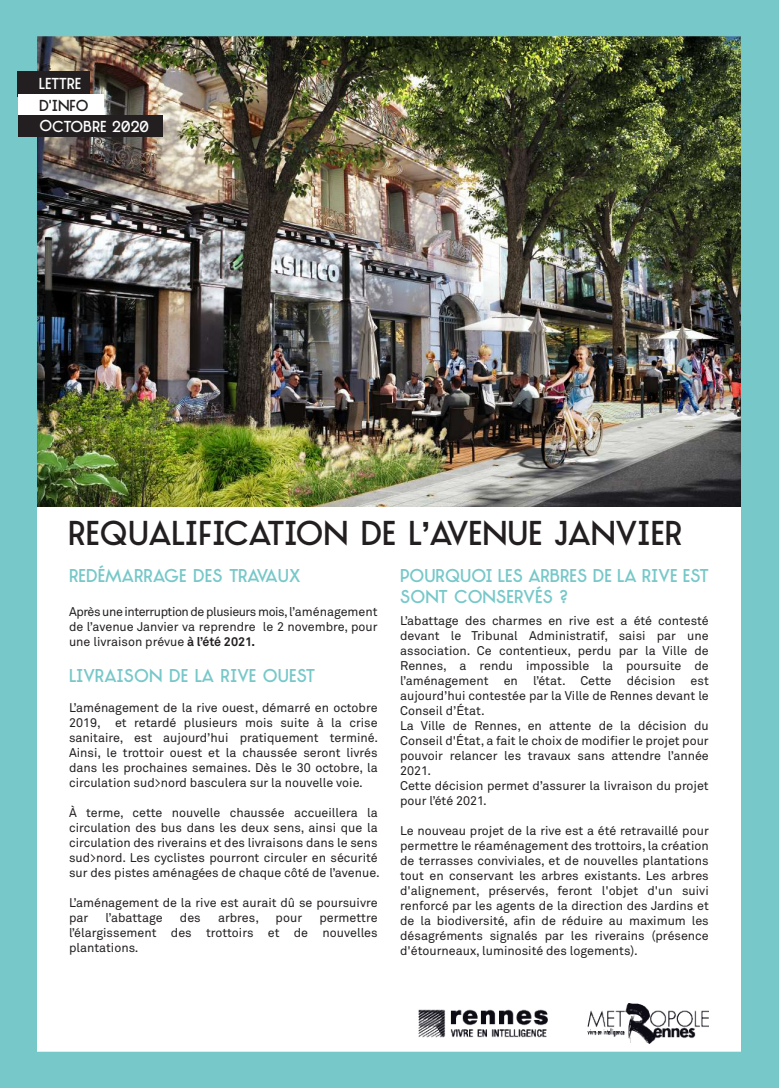
<style>
.page{position:relative;width:780px;height:1088px;background:#fff}
.page>*{position:absolute;margin:0;border:0;box-sizing:border-box;transform-origin:0 0}
.t1{font:700 32.5px "TJ Evolette A";color:#231f20}
.t2{font:700 17.5px/21px "TJ Evolette A";color:#77c8c9}
.t3{font:700 15px "TJ Evolette A";letter-spacing:-.01em;color:#fff}
.t4{font:700 15px "TJ Evolette A";color:#231f20}
.t5{font:12.5px/15px "Akkurat";color:#231f20;text-align:justify}
.s1{font-family:"Akkurat"}
.s2{font-weight:700}
</style>
<div class="page">
<img style="left:36px;top:36px;width:705px;height:470px">
<div style="left:741px;top:0;width:37px;height:1088px;background:#77c8c9"></div>
<div style="left:0;top:0;width:36px;height:1088px;background:#77c8c9"></div>
<div style="left:0;top:0;width:778px;height:36px;background:#77c8c9"></div>
<div style="left:0;top:1052px;width:778px;height:36px;background:#77c8c9"></div>
<div style="left:18px;top:115px;width:144px;height:22px;background:#231f20"></div>
<div style="left:18px;top:72px;width:72px;height:25px;background:#231f20"></div>
<div style="left:18px;top:94px;width:86px;height:21px;background:#fff"></div>
<img style="left:418px;top:1004px;width:290px;height:40px">
<p class="t3" style="left:39px;top:74px;width:44px">LETTRE</p>
<p class="t3" style="left:40px;top:117px;width:111px">OCTOBRE 2020</p>
<p class="t4" style="left:39px;top:97px;width:51px">D'INFO</p>
<h1 class="t1" style="left:68px;top:514px;width:615px">REQUALIFICATION DE L<span class="s1">’</span>AVENUE JANVIER</h1>
<h2 class="t2" style="left:69px;top:565px;width:233px">REDÉMARRAGE DES TRAVAUX</h2>
<p class="t5" style="left:69px;top:605px;width:310px">Après une interruption de plusieurs mois, l’aménagement de l’avenue Janvier va reprendre le 2 novembre, pour une livraison prévue <span class="s2">à l’été 2021.</span></p>
<h2 class="t2" style="left:69px;top:665px;width:247px">LIVRAISON DE LA RIVE OUEST</h2>
<p class="t5" style="left:69px;top:701px;width:311px">L’aménagement de la rive ouest, démarré en octobre 2019, et retardé plusieurs mois suite à la crise sanitaire, est aujourd’hui pratiquement terminé.<br>Ainsi, le trottoir ouest et la chaussée seront livrés dans les prochaines semaines. Dès le 30 octobre, la circulation sud&gt;nord basculera sur la nouvelle voie.</p>
<p class="t5" style="left:69px;top:806px;width:312px;text-align:left">À terme, cette nouvelle chaussée accueillera la circulation des bus dans les deux sens, ainsi que la circulation des riverains et des livraisons dans le sens sud&gt;nord. Les cyclistes pourront circuler en sécurité sur des pistes aménagées de chaque côté de l’avenue.</p>
<p class="t5" style="left:69px;top:896px;width:310px">L’aménagement de la rive est aurait dû se poursuivre par</p>
<h2 class="t2" style="left:400px;top:565px;width:310px">POURQUOI LES ARBRES DE LA RIVE EST<br>SONT CONSERVÉS ?</h2>
<p class="t5" style="left:400px;top:614px;width:310px;text-align:left">L’abattage des charmes en rive est a été contesté devant le Tribunal Administratif, saisi par une association. Ce contentieux, perdu par la Ville de Rennes, a rendu impossible la poursuite de l’aménagement en l’état. Cette décision est aujourd’hui contestée par la Ville de Rennes devant le Conseil d’État.<br>La Ville de Rennes, en attente de la décision du Conseil d'État, a fait le choix de modifier le projet pour pouvoir relancer les travaux sans attendre l’année 2021.<br>Cette décision permet d’assurer la livraison du projet pour l’été 2021.</p>
<p class="t5" style="left:400px;top:824px;width:310px">Le nouveau projet de la rive est a été retravaillé pour permettre le réaménagement des trottoirs, la création de terrasses conviviales, et de nouvelles plantations tout en conservant les arbres existants. Les arbres d'alignement, préservés, feront l'objet d'un suivi renforcé par les agents de la direction des Jardins et de la biodiversité, afin de réduire au maximum les désagréments signalés par les riverains (présence d'étourneaux, luminosité des logements).</p>
<p class="t5" style="left:105px;top:911px;width:59px">l’abattage</p>
<p class="t5" style="left:180px;top:911px;width:22px">des</p>
<p class="t5" style="left:218px;top:911px;width:42px">arbres,</p>
<p class="t5" style="left:275px;top:911px;width:28px">pour</p>
<p class="t5" style="left:69px;top:911px;width:310px;text-indent:250px">permettre l’élargissement des trottoirs et de nouvelles plantations.</p>
</div>
